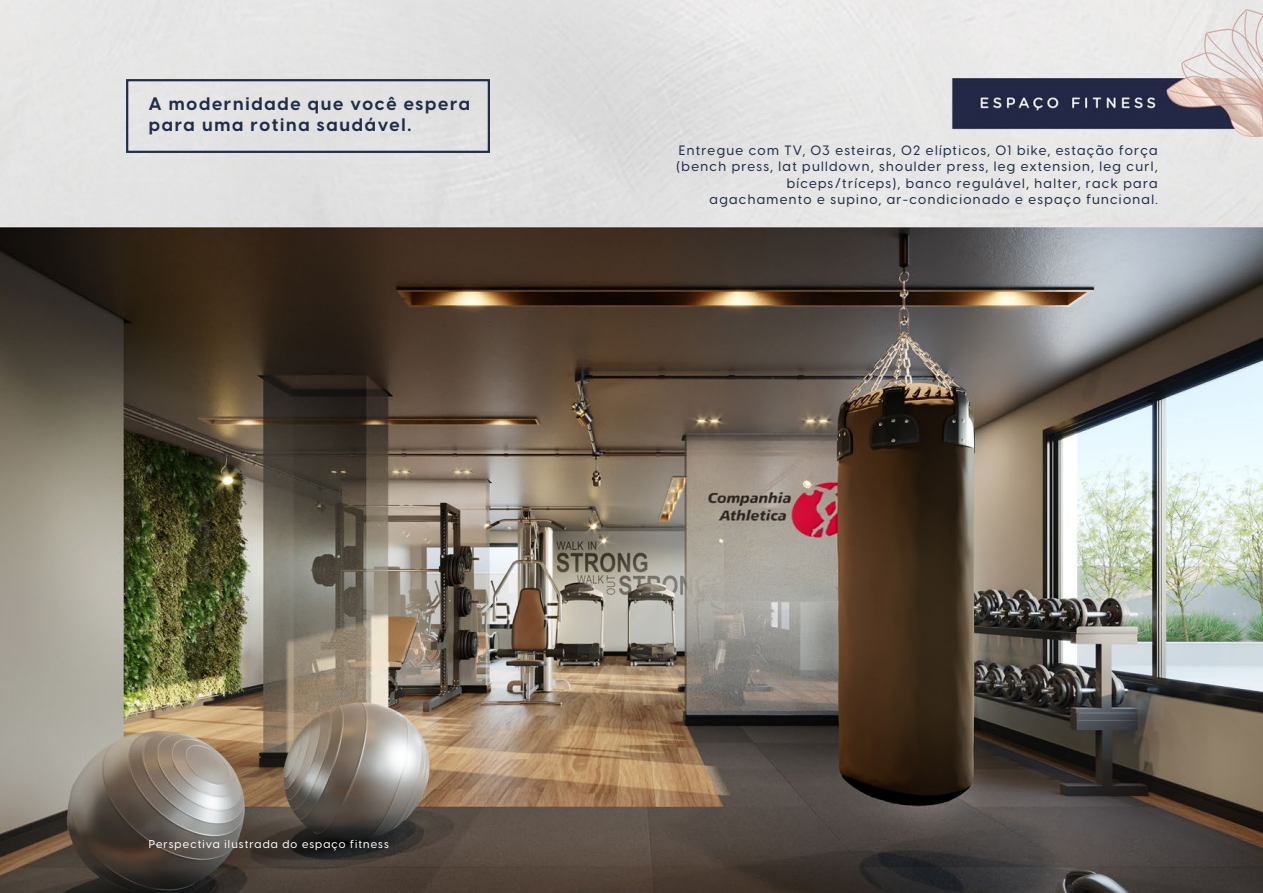
<style>
.page{position:relative;width:1263px;height:893px;background:#fff}
.page>*{position:absolute;margin:0;border:0;box-sizing:border-box;transform-origin:0 0}
.t1{font:700 17.85px/21.5px "Visby CF";letter-spacing:.1em;color:#212c48}
.t2{font:500 13.35px/16px "Visby CF";letter-spacing:.1em;color:#212c48;text-align:right}
.t3{font:500 11.1px "Visby CF";letter-spacing:.1em;color:#fff}
</style>
<div class="page">
<img style="left:0;top:0;width:1263px;height:893px">
<div style="left:126px;top:79px;width:364px;height:74px;border:2px solid #212c48"></div>
<h1 class="t1" style="left:149px;top:93px;width:323px">A modernidade que você espera para uma rotina saudável.</h1>
<p class="t2" style="left:677px;top:143px;width:483px">Entregue com TV, 03 esteiras, 02 elípticos, 01 bike, estação força (bench press, lat pulldown, shoulder press, leg extension, leg curl, bíceps/tríceps), banco regulável, halter, rack para<br>agachamento e supino, ar-condicionado e espaço funcional.</p>
<p class="t3" style="left:149px;top:837px;width:242px">Perspectiva ilustrada do espaço fitness</p>
</div>
